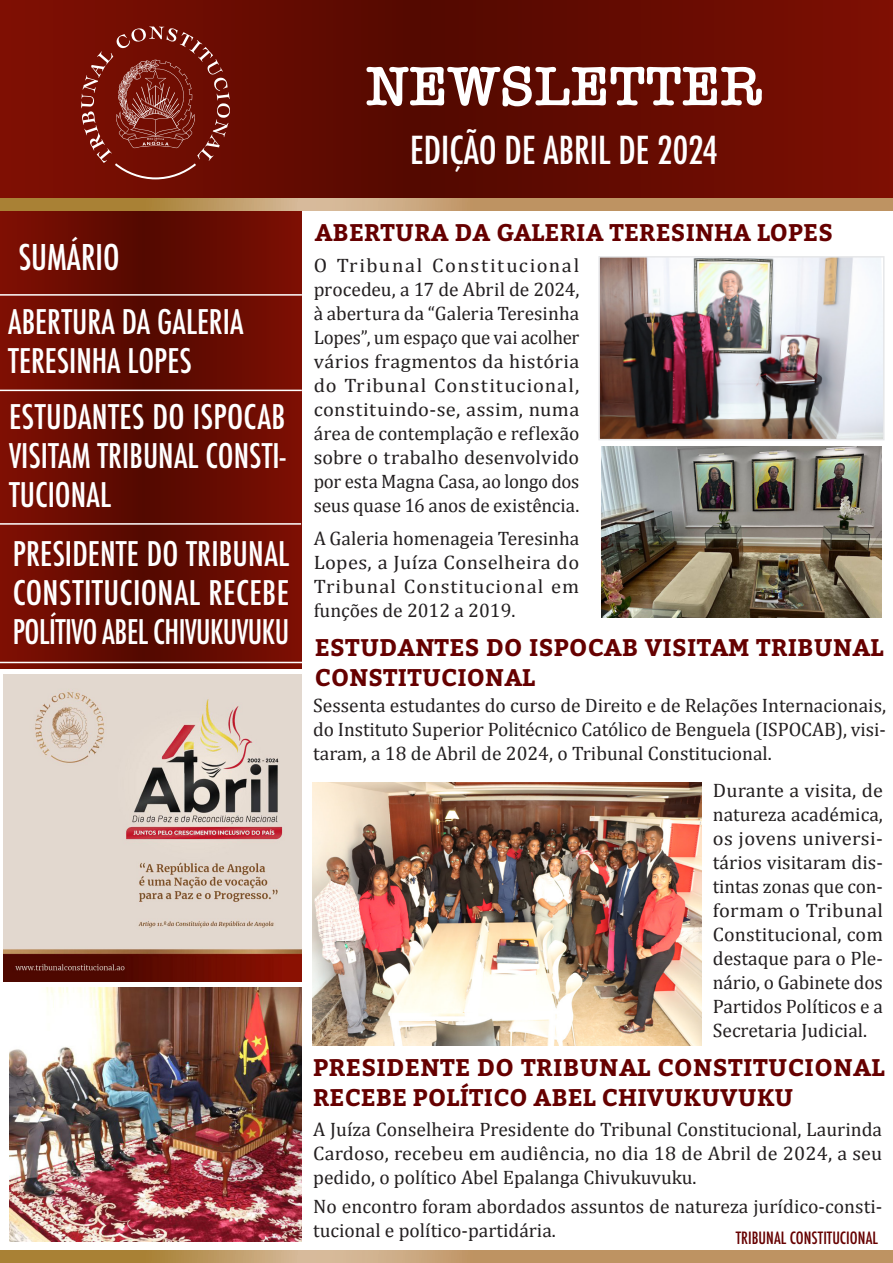
<style>
.page{position:relative;width:893px;height:1263px;background:#fff}
.page>*{position:absolute;margin:0;border:0;box-sizing:border-box;transform-origin:0 0}
.TXT_legisJuris{font:600 57px "American Typewriter";color:#fff}
.TXT_legisJuris-2{font:500 condensed 37.5px "Futura";color:#fff}
.TXT_legisJuris-3{font:500 condensed 34.5px "Futura";color:#fff}
.TXT_legisJuris-4{font:500 condensed 33px/39px "Futura";color:#fff;text-align:justify}
.TXT_legisJuris-5{font:700 24px/30px "Bitter";letter-spacing:.01em;color:#600}
.TXT_legisJuris-6{font:19.5px/24px "Cambria";color:#231f20;text-align:justify}
.TXT_legisJuris-7{font:19.5px/24px "Cambria";color:#231f20;text-align:justify;scale:1.05 1}
.TEXTO{font:500 condensed 16.5px "Futura";color:#600}
</style>
<div class="page">
<svg style="left:0;top:0;width:892px;height:199px;background:#680c02"></svg>
<svg style="left:81px;top:26px;width:149px;height:153px;background:#7f251b"></svg>
<svg style="left:0;top:1251px;width:892px;height:12px;background:#bd9662"></svg>
<svg style="left:0;top:211px;width:302px;height:457px;background:#690c02"></svg>
<hr style="left:0;top:294px;width:302px;height:2px;background:#fff">
<hr style="left:0;top:662px;width:302px;height:1px;background:#fff">
<hr style="left:0;top:390px;width:302px;height:1px;background:#fff">
<img style="left:4px;top:674px;width:298px;height:307px">
<img style="left:313px;top:782px;width:389px;height:263px">
<svg style="left:0;top:199px;width:892px;height:12px;background:#bd9662"></svg>
<hr style="left:0;top:523px;width:301px;height:2px;background:#fff">
<img style="left:9px;top:987px;width:293px;height:254px">
<img style="left:601px;top:259px;width:280px;height:178px">
<div style="left:598px;top:256px;width:286px;height:184px;border:2px solid #e6e7e9"></div>
<img style="left:601px;top:446px;width:281px;height:171px">
<p class="TXT_legisJuris-3" style="left:18px;top:236px;width:103px">SUMÁRIO</p>
<p class="TXT_legisJuris-4" style="left:8px;top:302px;width:237px">ABERTURA DA GALERIA<br>TERESINHA LOPES</p>
<p class="TXT_legisJuris-4" style="left:9px;top:398px;width:278px">ESTUDANTES DO ISPOCAB VISITAM TRIBUNAL CONSTI-TUCIONAL</p>
<p class="TXT_legisJuris-4" style="left:13px;top:534px;width:278px">PRESIDENTE DO TRIBUNAL CONSTITUCIONAL RECEBE POLÍTIVO ABEL CHIVUKUVUKU</p>
<p class="TXT_legisJuris" style="left:366px;top:43px;width:398px">NEWSLETTER</p>
<p class="TXT_legisJuris-2" style="left:410px;top:126px;width:309px">EDIÇÃO DE ABRIL DE 2024</p>
<p class="TXT_legisJuris-5" style="left:315px;top:216px;width:520px">ABERTURA DA GALERIA TERESINHA LOPES</p>
<p class="TXT_legisJuris-7" style="left:314px;top:254px;width:255px">O Tribunal Constitucional procedeu, a 17 de Abril de 2024, à abertura da “Galeria Teresinha Lopes”, um espaço que vai acolher vários fragmentos da história do Tribunal Constitucional, constituindo-se, assim, numa área de contemplação e reflexão sobre o trabalho desenvolvido por esta Magna Casa, ao longo dos seus quase 16 anos de existência.</p>
<p class="TXT_legisJuris-6" style="left:314px;top:526px;width:267px">A Galeria homenageia Teresinha Lopes, a Juíza Conselheira do Tribunal Constitucional em funções de 2012 a 2019.</p>
<p class="TXT_legisJuris-5" style="left:315px;top:632px;width:570px">ESTUDANTES DO ISPOCAB VISITAM TRIBUNAL<br>CONSTITUCIONAL</p>
<p class="TXT_legisJuris-6" style="left:313px;top:694px;width:574px">Sessenta estudantes do curso de Direito e de Relações Internacionais, do Instituto Superior Politécnico Católico de Benguela (ISPOCAB), visi&shy;taram, a 18 de Abril de 2024, o Tribunal Constitucional.</p>
<p class="TXT_legisJuris-6" style="left:713px;top:778px;width:172px">Durante a visita, de natureza académica, os jovens universi&shy;tários visitaram dis&shy;tintas zonas que con&shy;formam o Tribunal Constitucional, com destaque para o Ple&shy;nário, o Gabinete dos Partidos Políticos e a Secretaria Judicial.</p>
<p class="TXT_legisJuris-5" style="left:313px;top:1052px;width:573px">PRESIDENTE DO TRIBUNAL CONSTITUCIONAL<br>RECEBE POLÍTICO ABEL CHIVUKUVUKU</p>
<p class="TXT_legisJuris-6" style="left:313px;top:1117px;width:570px">A Juíza Conselheira Presidente do Tribunal Constitucional, Laurinda Cardoso, recebeu em audiência, no dia 18 de Abril de 2024, a seu pedido, o político Abel Epalanga Chivukuvuku.</p>
<p class="TXT_legisJuris-6" style="left:313px;top:1194px;width:570px">No encontro foram abordados assuntos de natureza jurídico-consti&shy;tucional e político-partidária.</p>
<p class="TEXTO" style="left:736px;top:1227px;width:144px">TRIBUNAL CONSTITUCIONAL</p>
</div>
